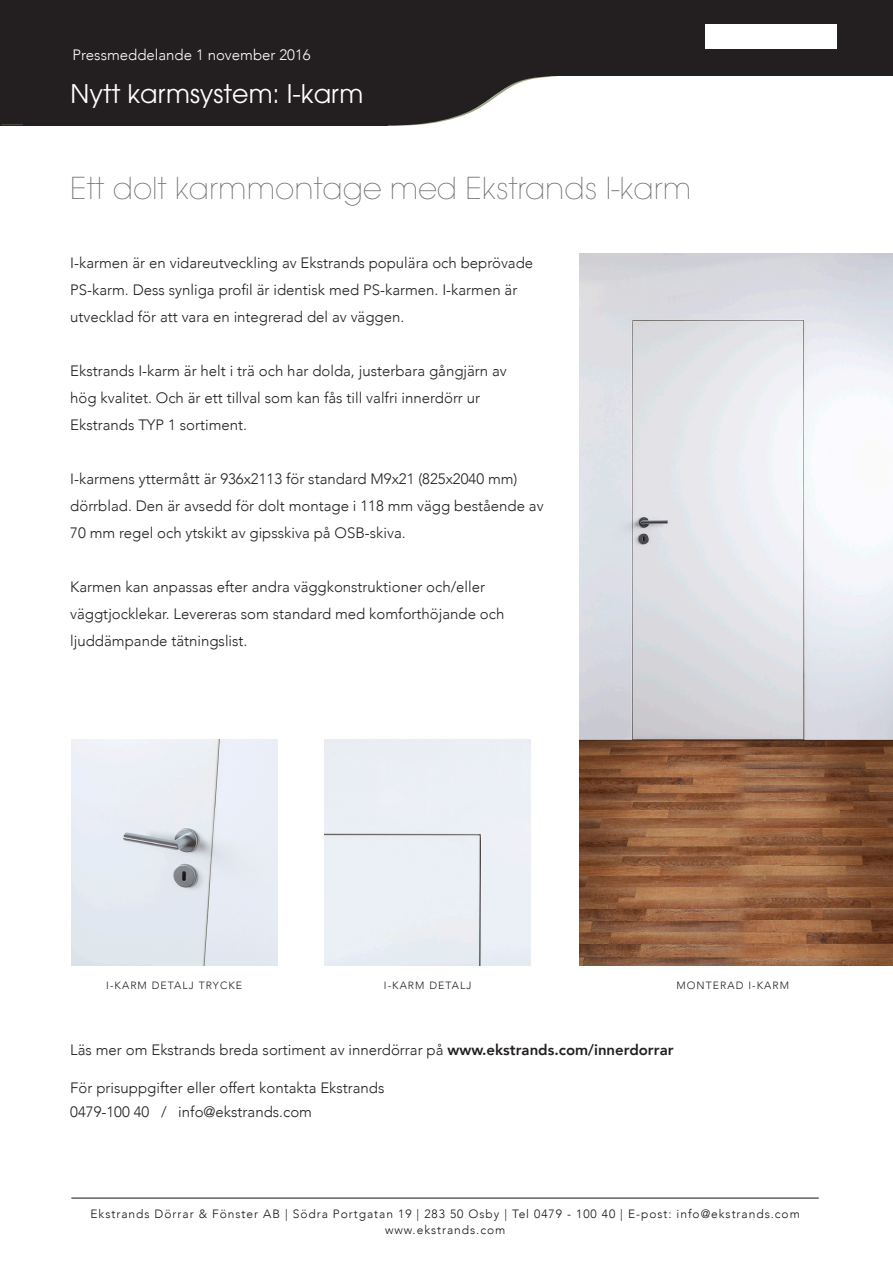
<style>
.page{position:relative;width:893px;height:1263px;background:#fff}
.page>*{position:absolute;margin:0;border:0;box-sizing:border-box;transform-origin:0 0}
.t1{font:200 30px "Avant Garde";color:#6c6d70}
.t2{font:25.5px "Avant Garde";color:#fff}
.t3{font:300 15px/27px "Avenir";color:#231f20}
.t4{font:300 15px "Avenir";color:#fff}
.t5{font:300 12px "Avenir";letter-spacing:.08em;color:#161414}
.t6{font:300 10.5px "Avenir";letter-spacing:.1em;color:#231f20}
.s1{font-weight:800}
</style>
<div class="page">
<svg style="left:0;top:0;width:593px;height:126px;fill:#231f20"></svg>
<div style="left:23px;top:34px;width:364px;height:92px;background:#231f20"></div>
<div style="left:89px;top:0;width:804px;height:75px;background:#231f20"></div>
<hr style="left:71px;top:1198px;width:748px;height:1px;background:#161414">
<div style="left:705px;top:24px;width:132px;height:25px;background:#fff"></div>
<img style="left:71px;top:739px;width:206px;height:226px">
<img style="left:579px;top:253px;width:314px;height:712px">
<div style="left:325px;top:739px;width:206px;height:226px;background:#eaf0f6"></div>
<p class="t4" style="left:73px;top:46px;width:239px">Pressmeddelande 1 november 2016</p>
<p class="t2" style="left:71px;top:79px;width:294px">Nytt karmsystem: I-karm</p>
<p class="t1" style="left:70px;top:170px;width:622px">Ett dolt karmmontage med Ekstrands I-karm</p>
<p class="t3" style="left:70px;top:249px;width:464px">I-karmen är en vidareutveckling av Ekstrands populära och beprövade</p>
<p class="t3" style="left:70px;top:276px;width:449px">PS-karm. Dess synliga profil är identisk med PS-karmen. I-karmen är</p>
<p class="t3" style="left:70px;top:303px;width:336px">utvecklad för att vara en integrerad del av väggen.</p>
<p class="t3" style="left:70px;top:357px;width:438px">Ekstrands I-karm är helt i trä och har dolda, justerbara gångjärn av</p>
<p class="t3" style="left:70px;top:384px;width:411px">hög kvalitet. Och är ett tillval som kan fås till valfri innerdörr ur</p>
<p class="t3" style="left:70px;top:411px;width:178px">Ekstrands TYP 1 sortiment.</p>
<p class="t3" style="left:70px;top:465px;width:475px">I-karmens yttermått är 936x2113 för standard M9x21 (825x2040 mm) dörrblad. Den är avsedd för dolt montage i 118 mm vägg bestående av</p>
<p class="t3" style="left:70px;top:519px;width:337px">70 mm regel och ytskikt av gipsskiva på OSB-skiva.</p>
<p class="t3" style="left:70px;top:573px;width:416px">Karmen kan anpassas efter andra väggkonstruktioner och/eller</p>
<p class="t3" style="left:70px;top:600px;width:436px">väggtjocklekar. Levereras som standard med komforthöjande och</p>
<p class="t3" style="left:70px;top:627px;width:179px">ljuddämpande tätningslist.</p>
<p class="t6" style="left:106px;top:979px;width:137px">I-KARM DETALJ TRYCKE</p>
<p class="t6" style="left:384px;top:979px;width:89px">I-KARM DETALJ</p>
<p class="t6" style="left:676px;top:979px;width:114px">MONTERAD I-KARM</p>
<p class="t3" style="left:70px;top:1036px;width:605px">Läs mer om Ekstrands breda sortiment av innerdörrar på <span class="s1">www.ekstrands.com/innerdorrar</span></p>
<p class="t3" style="left:70px;top:1074px;width:316px">För prisuppgifter eller offert kontakta Ekstrands</p>
<p class="t3" style="left:70px;top:1098px;width:243px">0479-100 40 / info@ekstrands.com</p>
<p class="t5" style="left:91px;top:1206px;width:711px">Ekstrands Dörrar &amp; Fönster AB | Södra Portgatan 19 | 283 50 Osby | Tel 0479 - 100 40 | E-post: info@ekstrands.com</p>
<p class="t5" style="left:385px;top:1223px;width:122px">www.ekstrands.com</p>
</div>
